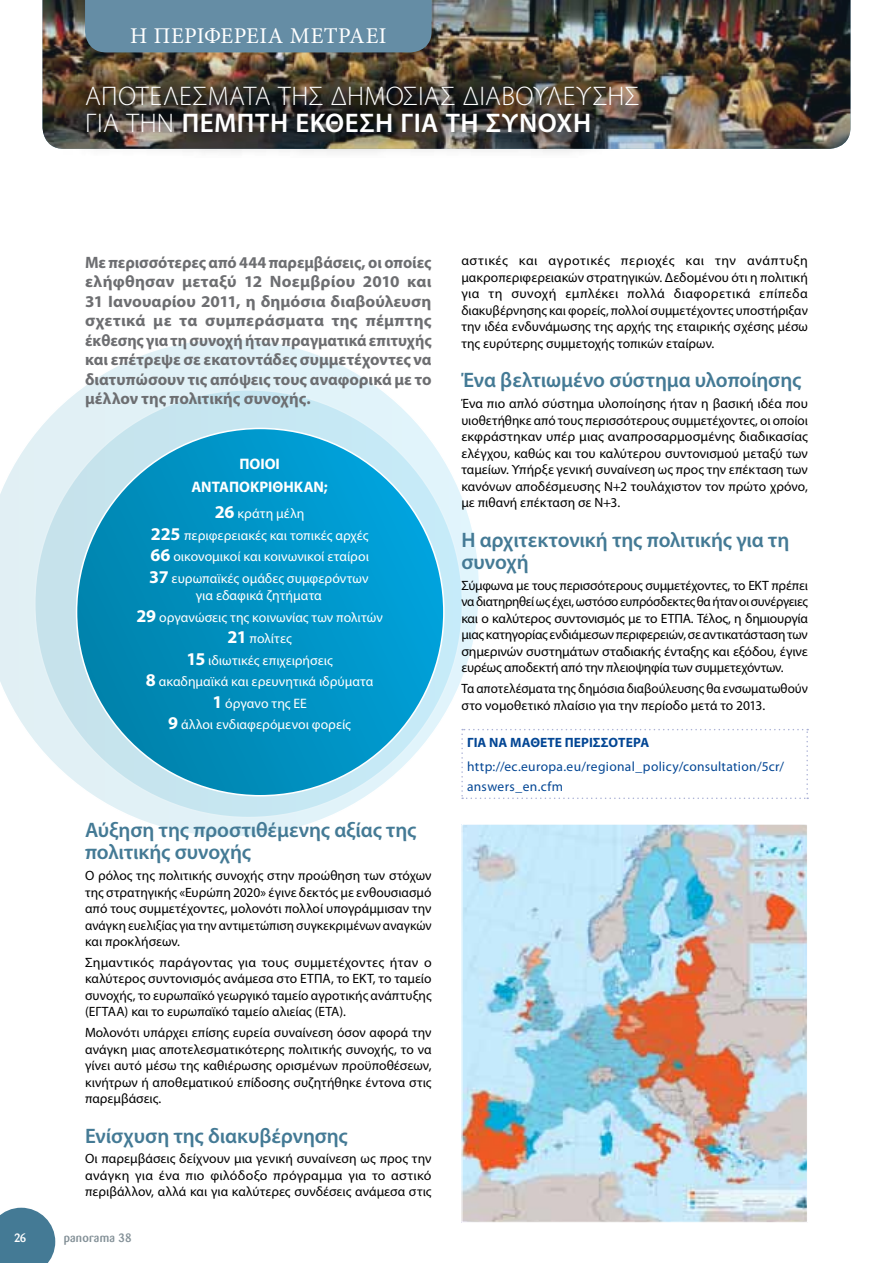
<style>
.page{position:relative;width:893px;height:1263px;background:#fff}
.page>*{position:absolute;margin:0;border:0;box-sizing:border-box;transform-origin:0 0}
.t1{font:300 27px/27px "Myriad Pro";letter-spacing:.02em;color:#fff}
.t2{font:600 27px "Myriad Pro";letter-spacing:.05em;color:#fff}
.t3{font:22.5px "Minion Pro";letter-spacing:.015em;color:#fff}
.t4{font:600 21px/22.5px "Myriad Pro";letter-spacing:-.005em;color:#447a95}
.t5{font:700 16.5px/19.5px "Myriad Pro";color:#6d6e71;text-align:justify}
.t6{font:700 15.3px "Myriad Pro";letter-spacing:.035em;color:#fff}
.t7{font:13.8px/21.6px "Myriad Pro";color:#fff;text-align:center}
.t8{font:13.5px/16.5px "Myriad Pro";color:#000;text-align:justify}
.t9{font:13.5px/19.5px "Myriad Pro";letter-spacing:.025em;color:#034694}
.t10{font:700 13.5px "Myriad Pro";color:#034694}
.t11{font:500 12px "Barmeno";letter-spacing:.02em;color:#839097}
.t12{font:500 12px "Barmeno";color:#fff}
.s1{font-weight:600}
.s2{font-weight:700;font-size:18px}
</style>
<div class="page">
<img style="left:43px;top:0;width:807px;height:149px">
<img style="left:463px;top:826px;width:343px;height:395px">
<div style="left:461px;top:824px;width:347px;height:399px;border:1px solid #fff"></div>
<svg style="left:0;top:1208px;width:55px;height:55px;background:#5888a0"></svg>
<svg style="left:0;top:339px;width:480px;height:499px"></svg>
<div style="left:35px;top:390px;width:427px;height:427px;background:#c6e5ef;border-radius:50%"></div>
<div style="left:77px;top:428px;width:367px;height:368px;background:linear-gradient(to right,#0184ad,#06a4dc);border-radius:184px"></div>
<div style="left:55px;top:56px;width:605px;height:101px;background:#000;opacity:.85"></div>
<div style="left:85px;top:0;width:347px;height:52px;background:#658da5"></div>
<svg style="left:461px;top:729px;width:347px;height:70px"></svg>
<h2 class="t3" style="left:130px;top:20px;width:258px">Η περιφέρεια μετράει</h2>
<h1 class="t1" style="left:85px;top:83px;width:552px">Αποτελέσματα της δημόσιας διαβούλευσης για την <span class="s1">πέμπ</span></h1>
<h1 class="t2" style="left:255px;top:106px;width:301px">τη έκθεση για τη συνοχή</h1>
<p class="t5" style="left:85px;top:252px;width:348px">Με περισσότερες από 444 παρεμβάσεις, οι οποίες ελήφθησαν μεταξύ 12 Νοεμβρίου 2010 και 31 Ιανουαρίου 2011, η δημόσια διαβούλευση σχετικά με τα συμπεράσματα της πέμπτης έκθεσης για τη συνοχή ήταν πραγματικά επιτυχής και επέτρεψε σε εκατοντάδες συμμετέχοντες να διατυπώσουν τις απόψεις τους αναφορικά με το μέλλον της πολιτικής συνοχής.</p>
<p class="t6" style="left:239px;top:454px;width:42px">Ποιοι</p>
<p class="t6" style="left:191px;top:477px;width:31px">ανταποκ</p>
<p class="t6" style="left:260px;top:477px;width:19px">ρίθηκα</p>
<p class="t6" style="left:314px;top:477px;width:16px">ν;</p>
<p class="t7" style="left:149px;top:502px;width:221px"><span class="s2">26</span> κράτη μέλη<br><span class="s2">225</span> περιφερειακές και τοπικές αρχές<br><span class="s2">66</span> οικονομικοί και κοινωνικοί εταίροι<br><span class="s2">37</span> ευρωπαϊκές ομάδες συμφερόντων</p>
<p class="t7" style="left:137px;top:584px;width:248px">για εδαφικά ζητήματα<br><span class="s2">29</span> οργανώσεις της κοινωνίας των πολιτών<br><span class="s2">21</span> πολίτες<br><span class="s2">15</span> ιδιωτικές επιχειρήσεις<br><span class="s2">8</span> ακαδημαϊκά και ερευνητικά ιδρύματα<br><span class="s2">1</span> όργανο της ΕΕ<br><span class="s2">9</span> άλλοι ενδιαφερόμενοι φορείς</p>
<h3 class="t4" style="left:85px;top:818px;width:333px">Αύξηση της προστιθέμενης αξίας της πολιτικής συνοχής</h3>
<p class="t8" style="left:85px;top:867px;width:348px">Ο ρόλος της πολιτικής συνοχής στην προώθηση των στόχων της στρατηγικής «Ευρώπη 2020» έγινε δεκτός με ενθουσιασμό από τους συμμετέχοντες, μολονότι πολλοί υπογράμμισαν την ανάγκη ευελιξίας για την αντιμετώπιση συγκεκριμένων αναγκών και προκλήσεων.</p>
<p class="t8" style="left:85px;top:954px;width:348px">Σημαντικός παράγοντας για τους συμμετέχοντες ήταν ο καλύτερος συντονισμός ανάμεσα στο ΕΤΠΑ, το ΕΚΤ, το ταμείο συνοχής, το ευρωπαϊκό γεωργικό ταμείο αγροτικής ανάπτυξης (ΕΓΤΑΑ) και το ευρωπαϊκό ταμείο αλιείας (ΕΤΑ).</p>
<p class="t8" style="left:85px;top:1024px;width:348px">Μολονότι υπάρχει επίσης ευρεία συναίνεση όσον αφορά την ανάγκη μιας αποτελεσματικότερης πολιτικής συνοχής, το να γίνει αυτό μέσω της καθιέρωσης ορισμένων προϋποθέσεων, κινήτρων ή αποθεματικού επίδοσης συζητήθηκε έντονα στις παρεμβάσεις.</p>
<h3 class="t4" style="left:85px;top:1124px;width:264px">Ενίσχυση της διακυβέρνησης</h3>
<p class="t8" style="left:85px;top:1150px;width:348px">Οι παρεμβάσεις δείχνουν μια γενική συναίνεση ως προς την ανάγκη για ένα πιο φιλόδοξο πρόγραμμα για το αστικό περιβάλλον, αλλά και για καλύτερες συνδέσεις ανάμεσα στις</p>
<p class="t12" style="left:14px;top:1231px;width:14px">26</p>
<p class="t11" style="left:64px;top:1230px;width:69px">panorama 38</p>
<p class="t8" style="left:461px;top:252px;width:348px">αστικές και αγροτικές περιοχές και την ανάπτυξη μακροπεριφερειακών στρατηγικών. Δεδομένου ότι η πολιτική για τη συνοχή εμπλέκει πολλά διαφορετικά επίπεδα διακυβέρνησης και φορείς, πολλοί συμμετέχοντες υποστήριξαν την ιδέα ενδυνάμωσης της αρχής της εταιρικής σχέσης μέσω της ευρύτερης συμμετοχής τοπικών εταίρων.</p>
<h3 class="t4" style="left:461px;top:368px;width:341px">Ένα βελτιωμένο σύστημα υλοποίησης</h3>
<p class="t8" style="left:461px;top:395px;width:348px">Ένα πιο απλό σύστημα υλοποίησης ήταν η βασική ιδέα που υιοθετήθηκε από τους περισσότερους συμμετέχοντες, οι οποίοι εκφράστηκαν υπέρ μιας αναπροσαρμοσμένης διαδικασίας ελέγχου, καθώς και του καλύτερου συντονισμού μεταξύ των ταμείων. Υπήρξε γενική συναίνεση ως προς την επέκταση των κανόνων αποδέσμευσης Ν+2 τουλάχιστον τον πρώτο χρόνο, με πιθανή επέκταση σε Ν+3.</p>
<h3 class="t4" style="left:461px;top:528px;width:330px">Η αρχιτεκτονική της πολιτικής για τη συνοχή</h3>
<p class="t8" style="left:461px;top:577px;width:348px">Σύμφωνα με τους περισσότερους συμμετέχοντες, το ΕΚΤ πρέπει να διατηρηθεί ως έχει, ωστόσο ευπρόσδεκτες θα ήταν οι συνέργειες και ο καλύτερος συντονισμός με το ΕΤΠΑ. Τέλος, η δημιουργία μιας κατηγορίας ενδιάμεσων περιφερειών, σε αντικατάσταση των σημερινών συστημάτων σταδιακής ένταξης και εξόδου, έγινε ευρέως αποδεκτή από την πλειοψηφία των συμμετεχόντων.</p>
<p class="t8" style="left:461px;top:680px;width:348px">Τα αποτελέσματα της δημόσια διαβούλευσης θα ενσωματωθούν στο νομοθετικό πλαίσιο για την περίοδο μετά το 2013.</p>
<p class="t10" style="left:467px;top:734px;width:53px">Για να μάθετε</p>
<p class="t10" style="left:565px;top:734px;width:37px">περισσότε</p>
<p class="t10" style="left:633px;top:734px;width:17px">ρα</p>
<p class="t9" style="left:467px;top:757px;width:318px">http://ec.europa.eu/regional_policy/consultation/5cr/ answers_en.cfm</p>
</div>
